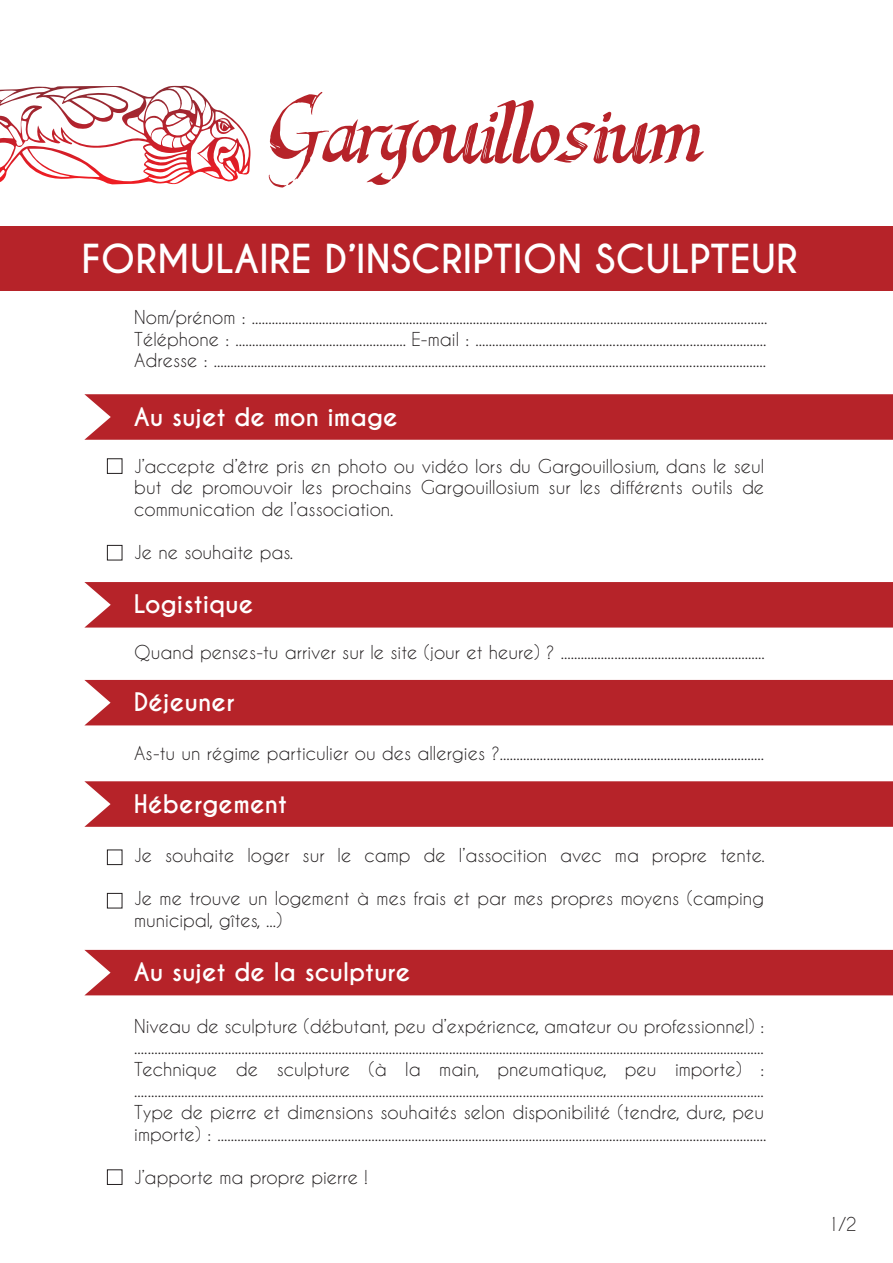
<style>
.page{position:relative;width:893px;height:1263px;background:#fff}
.page>*{position:absolute;margin:0;border:0;box-sizing:border-box;transform-origin:0 0}
.t1{font:66px "Last King Quest";color:#b62329}
.t2{font:700 37.5px "Caviar Dreams";color:#fff}
.t3{font:700 24px "Caviar Dreams";color:#fff}
.t4{font:18px/21.6px "Caviar Dreams";color:#231f20;text-align:justify}
</style>
<div class="page">
<svg style="left:0;top:86px;width:183px;height:60px"></svg>
<div style="left:0;top:226px;width:893px;height:64px;background:#b62329"></div>
<div style="left:84px;top:394px;width:809px;height:46px;background:#b62329"></div>
<div style="left:84px;top:582px;width:809px;height:45px;background:#b62329"></div>
<div style="left:84px;top:680px;width:809px;height:45px;background:#b62329"></div>
<div style="left:84px;top:781px;width:809px;height:46px;background:#b62329"></div>
<div style="left:84px;top:950px;width:809px;height:45px;background:#b62329"></div>
<div style="left:107px;top:458px;width:15px;height:16px;border:1px solid #231f20"></div>
<div style="left:107px;top:545px;width:15px;height:15px;border:1px solid #231f20"></div>
<div style="left:107px;top:849px;width:15px;height:16px;border:1px solid #231f20"></div>
<div style="left:107px;top:893px;width:15px;height:15px;border:1px solid #231f20"></div>
<div style="left:107px;top:1169px;width:15px;height:16px;border:1px solid #231f20"></div>
<h1 class="t1" style="left:267px;top:100px;width:437px">Gargouillosium</h1>
<h2 class="t2" style="left:82px;top:237px;width:717px">FORMULAIRE D’INSCRIPTION SCULPTEUR</h2>
<p class="t4" style="left:134px;top:306px;width:635px">Nom/prénom : ..........................................................................................................................................................<br>Téléphone : ................................................... E-mail : .......................................................................................<br>Adresse : .....................................................................................................................................................................</p>
<h3 class="t3" style="left:134px;top:402px;width:266px">Au sujet de mon image</h3>
<p class="t4" style="left:134px;top:455px;width:631px">J’accepte d’être pris en photo ou vidéo lors du Gargouillosium, dans le seul but de promouvoir les prochains Gargouillosium sur les différents outils de communication de l’association.</p>
<p class="t4" style="left:134px;top:541px;width:160px">Je ne souhaite pas.</p>
<h3 class="t3" style="left:134px;top:590px;width:121px">Logistique</h3>
<p class="t4" style="left:134px;top:641px;width:632px">Quand penses-tu arriver sur le site (jour et heure) ? .............................................................</p>
<h3 class="t3" style="left:134px;top:688px;width:102px">Déjeuner</h3>
<p class="t4" style="left:134px;top:742px;width:631px">As-tu un régime particulier ou des allergies ?...............................................................................</p>
<h3 class="t3" style="left:134px;top:789px;width:155px">Hébergement</h3>
<p class="t4" style="left:134px;top:844px;width:632px">Je souhaite loger sur le camp de l’assocition avec ma propre tente.</p>
<p class="t4" style="left:134px;top:887px;width:631px">Je me trouve un logement à mes frais et par mes propres moyens (camping municipal, gîtes, ...)</p>
<h3 class="t3" style="left:134px;top:958px;width:278px">Au sujet de la sculpture</h3>
<p class="t4" style="left:134px;top:1014px;width:634px;text-align:left">Niveau de sculpture (débutant, peu d’expérience, amateur ou professionnel) : ............................................................................................................................................................................................<br>Technique de sculpture (à la main, pneumatique, peu importe) : ............................................................................................................................................................................................<br>Type de pierre et dimensions souhaités selon disponibilité (tendre, dure, peu importe) : ....................................................................................................................................................................</p>
<p class="t4" style="left:134px;top:1166px;width:235px">J’apporte ma propre pierre !</p>
<p class="t4" style="left:828px;top:1213px;width:30px">1/2</p>
</div>
